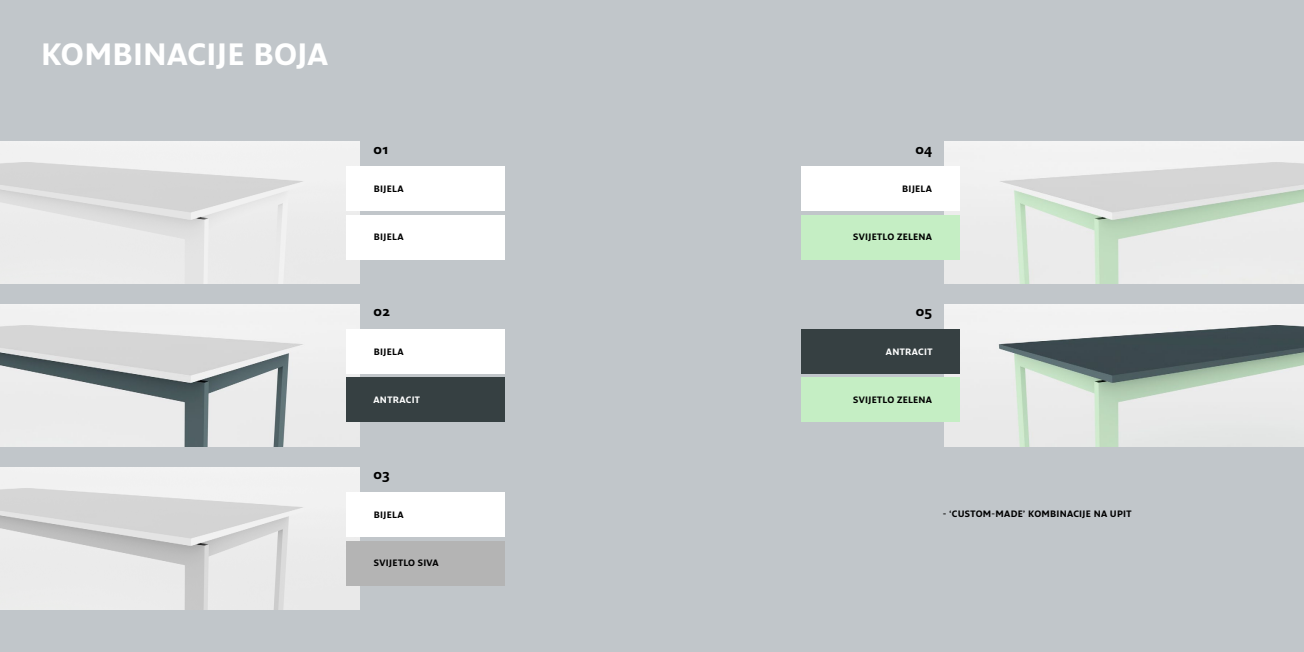
<style>
.page{position:relative;width:1304px;height:652px;background:#c1c6ca}
.page>*{position:absolute;margin:0;border:0;box-sizing:border-box;transform-origin:0 0}
.t1{font:700 30px "Fresco Sans";letter-spacing:.01em;color:#fff}
.t2{font:700 14px "Fresco Sans";letter-spacing:.02em;color:#000}
.t3{font:700 9px "Fresco Sans";letter-spacing:.03em;color:#000}
.t4{font:700 9px "Fresco Sans";letter-spacing:.035em;color:#fff}
</style>
<div class="page">
<img style="left:0;top:142px;width:359px;height:141px">
<img style="left:945px;top:142px;width:359px;height:141px">
<img style="left:945px;top:305px;width:359px;height:141px">
<img style="left:0;top:305px;width:359px;height:141px">
<img style="left:0;top:468px;width:359px;height:141px">
<div style="left:346px;top:166px;width:159px;height:45px;background:#fff"></div>
<div style="left:801px;top:166px;width:159px;height:45px;background:#fff"></div>
<div style="left:801px;top:329px;width:159px;height:45px;background:#364042"></div>
<div style="left:801px;top:215px;width:159px;height:44px;background:#c5eec4"></div>
<div style="left:801px;top:378px;width:159px;height:44px;background:#c5eec4"></div>
<div style="left:346px;top:492px;width:159px;height:45px;background:#fff"></div>
<div style="left:346px;top:329px;width:159px;height:45px;background:#fff"></div>
<div style="left:346px;top:215px;width:159px;height:44px;background:#fff"></div>
<div style="left:346px;top:541px;width:159px;height:44px;background:#b4b4b4"></div>
<div style="left:346px;top:378px;width:159px;height:44px;background:#364042"></div>
<h1 class="t1" style="left:41px;top:36px;width:289px">KOMBINACIJE BOJA</h1>
<h2 class="t2" style="left:374px;top:140px;width:17px">01</h2>
<h2 class="t2" style="left:915px;top:140px;width:18px">04</h2>
<p class="t3" style="left:374px;top:183px;width:31px">BIJELA</p>
<p class="t3" style="left:374px;top:232px;width:31px">BIJELA</p>
<p class="t3" style="left:902px;top:183px;width:31px">BIJELA</p>
<p class="t3" style="left:853px;top:232px;width:80px">SVIJETLO ZELENA</p>
<h2 class="t2" style="left:374px;top:302px;width:18px">02</h2>
<h2 class="t2" style="left:916px;top:302px;width:18px">05</h2>
<p class="t3" style="left:374px;top:346px;width:31px">BIJELA</p>
<p class="t4" style="left:374px;top:394px;width:48px">ANTRACIT</p>
<p class="t4" style="left:886px;top:346px;width:48px">ANTRACIT</p>
<p class="t3" style="left:853px;top:394px;width:80px">SVIJETLO ZELENA</p>
<h2 class="t2" style="left:374px;top:465px;width:18px">03</h2>
<p class="t3" style="left:374px;top:509px;width:31px">BIJELA</p>
<p class="t3" style="left:374px;top:558px;width:66px">SVIJETLO SIVA</p>
<p class="t3" style="left:943px;top:509px;width:190px">- ‘CUSTOM-MADE’ KOMBINACIJE NA UPIT</p>
</div>
